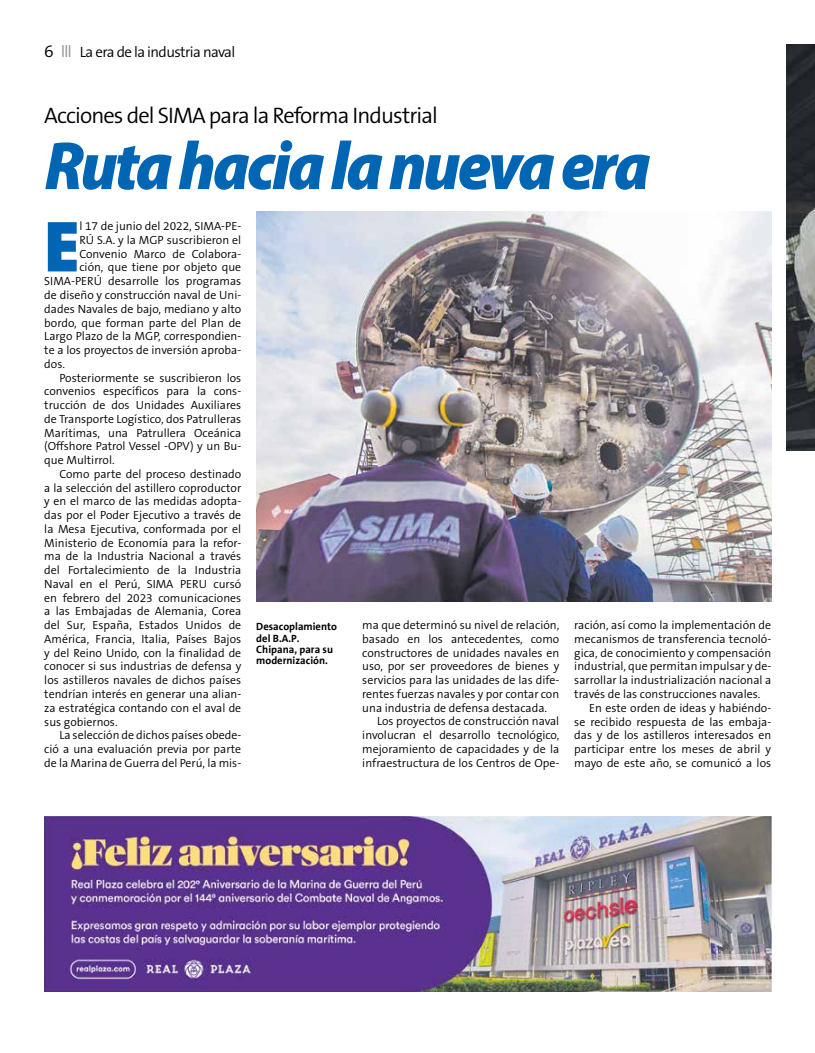
<style>
.page{position:relative;width:815px;height:1053px;background:#fff}
.page>*{position:absolute;margin:0;border:0;box-sizing:border-box;transform-origin:0 0}
.t1{font:900 73px "The Sans B9";color:#0066b3}
.t2{font:italic 900 semi-condensed 68.75px "Myriad Pro";letter-spacing:-.04em;color:#0066b3}
.t3{font:300 22.5px "The Sans B4";letter-spacing:-.04em;color:#000}
.t4{font:300 15px "The Sans B4";letter-spacing:-.04em;color:#000}
.t5{font:300 11.88px/13.8px "The Sans B4";color:#000;text-align:justify}
.t6{font:700 10.62px/11.2px "The Sans";color:#000}
.s1{font-size:17.5px}
.s2{font-size:17.5px;color:#939598}
</style>
<div class="page">
<img style="left:786px;top:44px;width:28px;height:406px">
<img style="left:256px;top:211px;width:515px;height:390px">
<img style="left:44px;top:816px;width:727px;height:175px">
<p class="t4" style="left:44px;top:44px;width:192px"><span class="s1">6</span> <span class="s2">III</span> La era de la industria naval</p>
<h3 class="t3" style="left:44px;top:104px;width:395px">Acciones del SIMA para la Reforma Industrial</h3>
<h2 class="t2" style="left:44px;top:121px;width:607px">Ruta hacia la nueva era</h2>
<h1 class="t1" style="left:44px;top:207px;width:37px">E</h1>
<p class="t5" style="left:79px;top:220px;width:163px">l 17 de junio del 2022, SIMA-PE-</p>
<p class="t5" style="left:79px;top:233px;width:163px">RÚ S.A. y la MGP suscribieron el</p>
<p class="t5" style="left:79px;top:247px;width:163px">Convenio Marco de Colabora-</p>
<p class="t5" style="left:79px;top:261px;width:163px">ción, que tiene por objeto que</p>
<p class="t5" style="left:44px;top:275px;width:198px">SIMA-PERÚ desarrolle los programas</p>
<p class="t5" style="left:44px;top:288px;width:198px">de diseño y construcción naval de Uni-</p>
<p class="t5" style="left:44px;top:302px;width:198px">dades Navales de bajo, mediano y alto</p>
<p class="t5" style="left:44px;top:316px;width:198px">bordo, que forman parte del Plan de</p>
<p class="t5" style="left:44px;top:330px;width:198px">Largo Plazo de la MGP, correspondien-</p>
<p class="t5" style="left:44px;top:343px;width:198px">te a los proyectos de inversión aproba-</p>
<p class="t5" style="left:44px;top:357px;width:22px">dos.</p>
<p class="t5" style="left:59px;top:371px;width:183px">Posteriormente se suscribieron los</p>
<p class="t5" style="left:44px;top:385px;width:198px">convenios específicos para la cons-</p>
<p class="t5" style="left:44px;top:398px;width:198px">trucción de dos Unidades Auxiliares</p>
<p class="t5" style="left:44px;top:412px;width:198px">de Transporte Logístico, dos Patrulleras</p>
<p class="t5" style="left:44px;top:426px;width:198px">Marítimas, una Patrullera Oceánica</p>
<p class="t5" style="left:44px;top:440px;width:198px">(Offshore Patrol Vessel -OPV) y un Bu-</p>
<p class="t5" style="left:44px;top:453px;width:72px">que Multirrol.</p>
<p class="t5" style="left:59px;top:467px;width:183px">Como parte del proceso destinado</p>
<p class="t5" style="left:44px;top:481px;width:198px">a la selección del astillero coproductor</p>
<p class="t5" style="left:44px;top:495px;width:198px">y en el marco de las medidas adopta-</p>
<p class="t5" style="left:44px;top:508px;width:198px">das por el Poder Ejecutivo a través de</p>
<p class="t5" style="left:44px;top:522px;width:198px">la Mesa Ejecutiva, conformada por el</p>
<p class="t5" style="left:44px;top:536px;width:198px">Ministerio de Economía para la refor-</p>
<p class="t5" style="left:44px;top:550px;width:198px">ma de la Industria Nacional a través</p>
<p class="t5" style="left:44px;top:563px;width:198px">del Fortalecimiento de la Industria</p>
<p class="t5" style="left:44px;top:577px;width:198px">Naval en el Perú, SIMA PERU cursó</p>
<p class="t5" style="left:44px;top:591px;width:198px">en febrero del 2023 comunicaciones</p>
<p class="t5" style="left:44px;top:605px;width:198px">a las Embajadas de Alemania, Corea</p>
<p class="t5" style="left:44px;top:618px;width:198px">del Sur, España, Estados Unidos de</p>
<p class="t5" style="left:44px;top:632px;width:198px">América, Francia, Italia, Países Bajos</p>
<p class="t5" style="left:44px;top:646px;width:198px">y del Reino Unido, con la finalidad de</p>
<p class="t5" style="left:44px;top:660px;width:198px">conocer si sus industrias de defensa y</p>
<p class="t5" style="left:44px;top:673px;width:198px">los astilleros navales de dichos países</p>
<p class="t5" style="left:44px;top:687px;width:198px">tendrían interés en generar una alian-</p>
<p class="t5" style="left:44px;top:701px;width:198px">za estratégica contando con el aval de</p>
<p class="t5" style="left:44px;top:715px;width:75px">sus gobiernos.</p>
<p class="t5" style="left:59px;top:728px;width:183px">La selección de dichos países obede-</p>
<p class="t5" style="left:44px;top:742px;width:198px">ció a una evaluación previa por parte</p>
<p class="t5" style="left:44px;top:756px;width:198px">de la Marina de Guerra del Perú, la mis-</p>
<p class="t6" style="left:256px;top:621px;width:82px">Desacoplamiento del B.A.P.<br>Chipana, para su modernización.</p>
<p class="t5" style="left:362px;top:618px;width:198px">ma que determinó su nivel de relación, basado en los antecedentes, como constructores de unidades navales en uso, por ser proveedores de bienes y servicios para las unidades de las dife&shy;rentes fuerzas navales y por contar con una industria de defensa destacada.</p>
<p class="t5" style="left:362px;top:715px;width:198px;text-indent:15px">Los proyectos de construcción naval involucran el desarrollo tecnológico, mejoramiento de capacidades y de la infraestructura de los Centros de Ope-</p>
<p class="t5" style="left:574px;top:618px;width:198px">ración, así como la implementación de</p>
<p class="t5" style="left:574px;top:632px;width:198px">mecanismos de transferencia tecnoló-</p>
<p class="t5" style="left:574px;top:646px;width:198px">gica, de conocimiento y compensación</p>
<p class="t5" style="left:574px;top:660px;width:198px">industrial, que permitan impulsar y de-</p>
<p class="t5" style="left:574px;top:673px;width:198px">sarrollar la industrialización nacional a</p>
<p class="t5" style="left:574px;top:687px;width:188px">través de las construcciones navales.</p>
<p class="t5" style="left:589px;top:701px;width:183px">En este orden de ideas y habiéndo-</p>
<p class="t5" style="left:574px;top:715px;width:198px">se recibido respuesta de las embaja-</p>
<p class="t5" style="left:574px;top:728px;width:198px">das y de los astilleros interesados en</p>
<p class="t5" style="left:574px;top:742px;width:198px">participar entre los meses de abril y</p>
<p class="t5" style="left:574px;top:756px;width:198px">mayo de este año, se comunicó a los</p>
</div>
